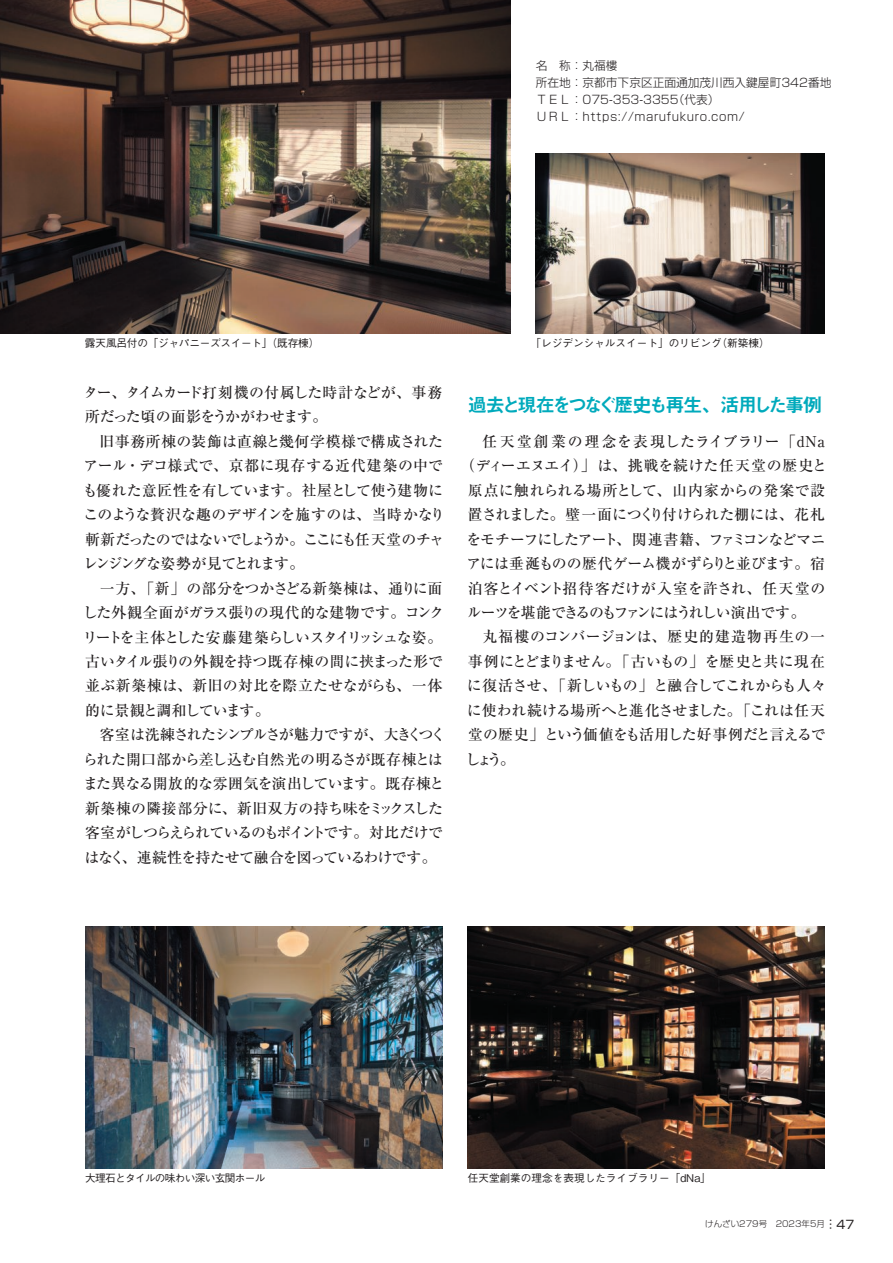
<style>
.page{position:relative;width:893px;height:1263px;background:#fff}
.page>*{position:absolute;margin:0;border:0;box-sizing:border-box;transform-origin:0 0}
.t1{font:19.2px "Midashi Go Pro MB31";letter-spacing:-.145em;color:#00aabc}
.t2{font:500 14.85px/24.5px "Ryumin Pro";letter-spacing:-.025em;color:#231f20}
.t3{font:500 14.85px "Ryumin Pro";letter-spacing:-.045em;color:#231f20}
.t4{font:500 14.85px "Ryumin Pro";letter-spacing:-.065em;color:#231f20}
.t5{font:500 14.85px "Ryumin Pro";letter-spacing:.01em;color:#231f20}
.t6{font:500 14.85px "Ryumin Pro";letter-spacing:-.1em;color:#231f20}
.t7{font:500 14.85px "Ryumin Pro";letter-spacing:-.005em;color:#231f20}
.t8{font:500 14.85px "Ryumin Pro";letter-spacing:-.05em;color:#231f20}
.t9{font:500 14.85px "Ryumin Pro";letter-spacing:.02em;color:#231f20}
.t10{font:500 14.85px "Ryumin Pro";letter-spacing:.005em;color:#231f20}
.t11{font:500 14.85px "Ryumin Pro";letter-spacing:.05em;color:#231f20}
.t12{font:500 14.85px "Ryumin Pro";letter-spacing:.045em;color:#231f20}
.t13{font:300 11.7px/17px "Shin Go Pro";color:#231f20}
.t14{font:11.7px "Shin Go Pro";color:#231f20}
.t15{font:500 10.65px "Gothic BBB Pro";color:#231f20}
.t16{font:500 10.65px "Gothic BBB Pro";letter-spacing:-.06em;color:#231f20}
.t17{font:300 8.55px "Shin Go Pro";color:#231f20}
</style>
<div class="page">
<img style="left:85px;top:926px;width:357px;height:243px">
<img style="left:468px;top:926px;width:357px;height:243px">
<img style="left:0;top:0;width:510px;height:334px">
<img style="left:536px;top:154px;width:289px;height:179px">
<p class="t13" style="left:536px;top:55px;width:297px">名　称：丸福樓<br>所在地：京都市下京区正面通加茂川西入鍵屋町342番地<br>ＴＥＬ：075-353-3355（代表）<br>ＵＲＬ：https://marufukuro.com/</p>
<p class="t15" style="left:85px;top:335px;width:236px">露天風呂付の「ジャパニーズスイート」（既存棟）</p>
<p class="t15" style="left:530px;top:335px;width:241px">「レジデンシャルスイート」のリビング（新築棟）</p>
<p class="t2" style="left:83px;top:379px;width:360px">ター、タイムカード打刻機の付属した時計などが、事務所だった頃の面影をうかがわせます。</p>
<p class="t2" style="left:83px;top:428px;width:364px;text-indent:17px">旧事務所棟の装飾は直線と幾何学模様で構成されたアール・デコ様式で、京都に現存する近代建築の中でも優れた意匠性を有しています。社屋として使う建物にこのような贅沢な趣のデザインを施すのは、当時かなり斬新だったのではないでしょうか。ここにも任天堂のチャレンジングな姿勢が見てとれます。</p>
<p class="t2" style="left:83px;top:575px;width:363px;text-indent:17px">一方、「新」の部分をつかさどる新築棟は、通りに面した外観全面がガラス張りの現代的な建物です。コンクリートを主体とした安藤建築らしいスタイリッシュな姿。古いタイル張りの外観を持つ既存棟の間に挟まった形で並ぶ新築棟は、新旧の対比を際立たせながらも、一体的に景観と調和しています。</p>
<p class="t2" style="left:83px;top:721px;width:364px;text-indent:17px">客室は洗練されたシンプルさが魅力ですが、大きくつくられた開口部から差し込む自然光の明るさが既存棟とはまた異なる開放的な雰囲気を演出しています。既存棟と新築棟の隣接部分に、新旧双方の持ち味をミックスした客室がしつらえられているのもポイントです。対比だけではなく、連続性を持たせて融合を図っているわけです。</p>
<p class="t1" style="left:468px;top:389px;width:356px">過去と現在をつなぐ歴史も再生、活用した事例</p>
<p class="t11" style="left:483px;top:430px;width:344px">任天堂創業の理念を表現したライブラリー「dNa</p>
<p class="t5" style="left:460px;top:454px;width:368px">（ディーエヌエイ）」は、挑戦を続けた任天堂の歴史と</p>
<p class="t9" style="left:468px;top:478px;width:359px">原点に触れられる場所として、山内家からの発案で設</p>
<p class="t3" style="left:468px;top:503px;width:359px">置されました。壁一面につくり付けられた棚には、花札</p>
<p class="t4" style="left:466px;top:527px;width:361px">をモチーフにしたアート、関連書籍、ファミコンなどマニ</p>
<p class="t3" style="left:466px;top:552px;width:360px">アには垂涎ものの歴代ゲーム機がずらりと並びます。宿</p>
<p class="t10" style="left:468px;top:576px;width:359px">泊客とイベント招待客だけが入室を許され、任天堂の</p>
<p class="t6" style="left:467px;top:601px;width:340px">ルーツを堪能できるのもファンにはうれしい演出です。</p>
<p class="t12" style="left:483px;top:625px;width:344px">丸福樓のコンバージョンは、歴史的建造物再生の一</p>
<p class="t2" style="left:468px;top:648px;width:359px">事例にとどまりません。「古いもの」を歴史と共に現在</p>
<p class="t3" style="left:467px;top:674px;width:361px">に復活させ、「新しいもの」と融合してこれからも人々</p>
<p class="t7" style="left:467px;top:699px;width:360px">に使われ続ける場所へと進化させました。「これは任天</p>
<p class="t8" style="left:468px;top:723px;width:359px">堂の歴史」という価値をも活用した好事例だと言えるで</p>
<p class="t2" style="left:465px;top:746px;width:51px">しょう。</p>
<p class="t16" style="left:85px;top:1170px;width:182px">大理石とタイルの味わい深い玄関ホール</p>
<p class="t15" style="left:468px;top:1170px;width:245px">任天堂創業の理念を表現したライブラリー「dNa」</p>
<p class="t17" style="left:705px;top:1217px;width:121px">けんざい279号　2023年5月</p>
<p class="t14" style="left:821px;top:1230px;width:13px;rotate:-90deg">…</p>
<p class="t14" style="left:837px;top:1214px;width:19px">47</p>
</div>
